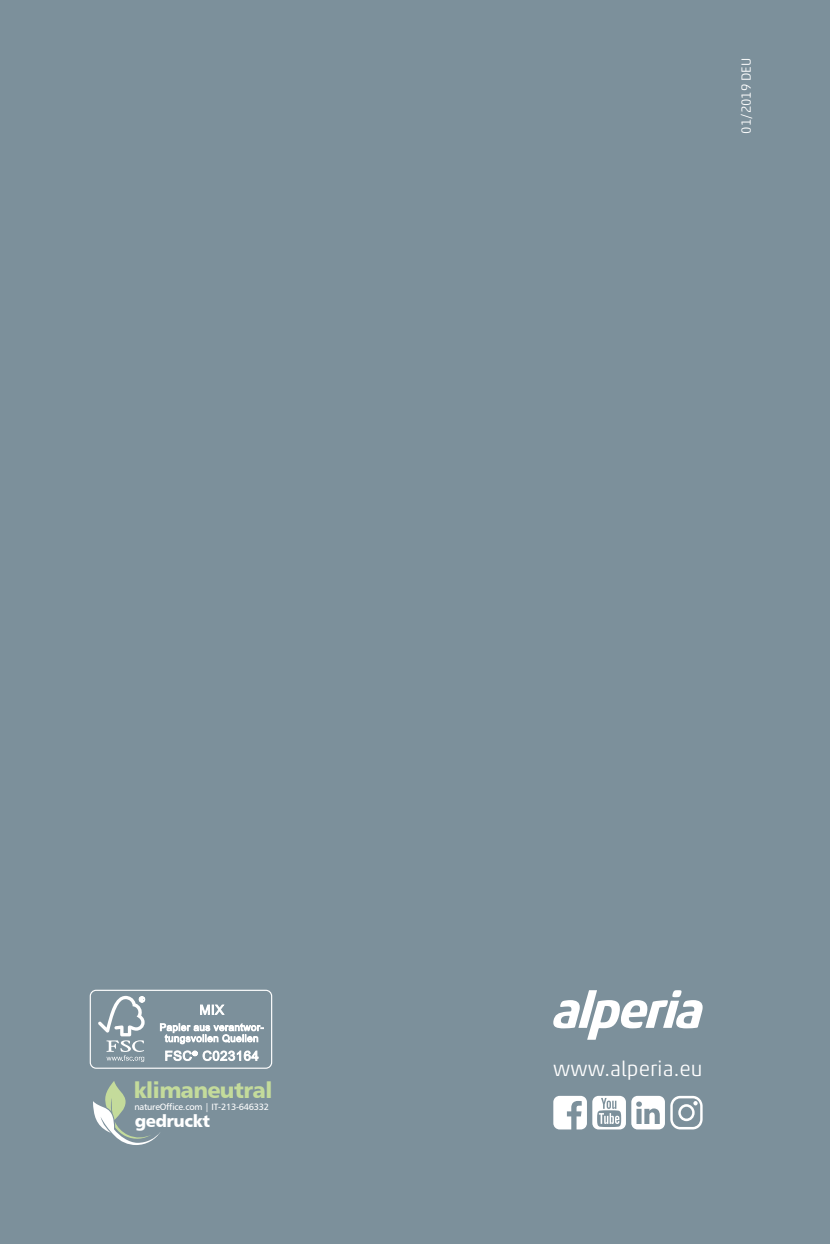
<style>
.page{position:relative;width:830px;height:1244px;background:#fff}
.page>*{position:absolute;margin:0;border:0;box-sizing:border-box;transform-origin:0 0}
.t1{font:22.28px "Humanist 777 BT Black B";letter-spacing:-.03em;color:#c4db9b}
.t2{font:300 20.93px "Akko Pro";color:#fff}
.t3{font:17.1px "Humanist 777 BT Black B";letter-spacing:-.03em;color:#fff}
.t4{font:300 13.5px "Akko Pro";color:#fff}
.t5{font:9px "Humanist 777 BT Roman B";letter-spacing:-.03em;color:#fff}
</style>
<div class="page">
<div style="left:0;top:0;width:829px;height:1244px;background:#7c909b"></div>
<div style="left:90px;top:990px;width:182px;height:78px;border:1px solid #fff;border-radius:6px"></div>
<svg style="left:98px;top:996px;width:47px;height:66px"></svg>
<svg style="left:200px;top:1004px;width:24px;height:11px"></svg>
<svg style="left:160px;top:1023px;width:103px;height:21px"></svg>
<svg style="left:165px;top:1050px;width:93px;height:11px"></svg>
<svg style="left:93px;top:1081px;width:67px;height:64px"></svg>
<svg style="left:553px;top:990px;width:149px;height:50px"></svg>
<svg style="left:553px;top:1096px;width:33px;height:33px"></svg>
<svg style="left:592px;top:1096px;width:33px;height:33px"></svg>
<svg style="left:631px;top:1096px;width:33px;height:33px"></svg>
<svg style="left:670px;top:1096px;width:32px;height:33px"></svg>
<h3 class="t4" style="left:737px;top:133px;width:77px;rotate:-90deg">01/2019 DEU</h3>
<h1 class="t1" style="left:134px;top:1075px;width:140px">klimaneutral</h1>
<p class="t5" style="left:134px;top:1101px;width:136px">natureOffice.com | IT-213-646332</p>
<h3 class="t3" style="left:135px;top:1110px;width:77px">gedruckt</h3>
<h2 class="t2" style="left:553px;top:1056px;width:151px">www.alperia.eu</h2>
</div>
